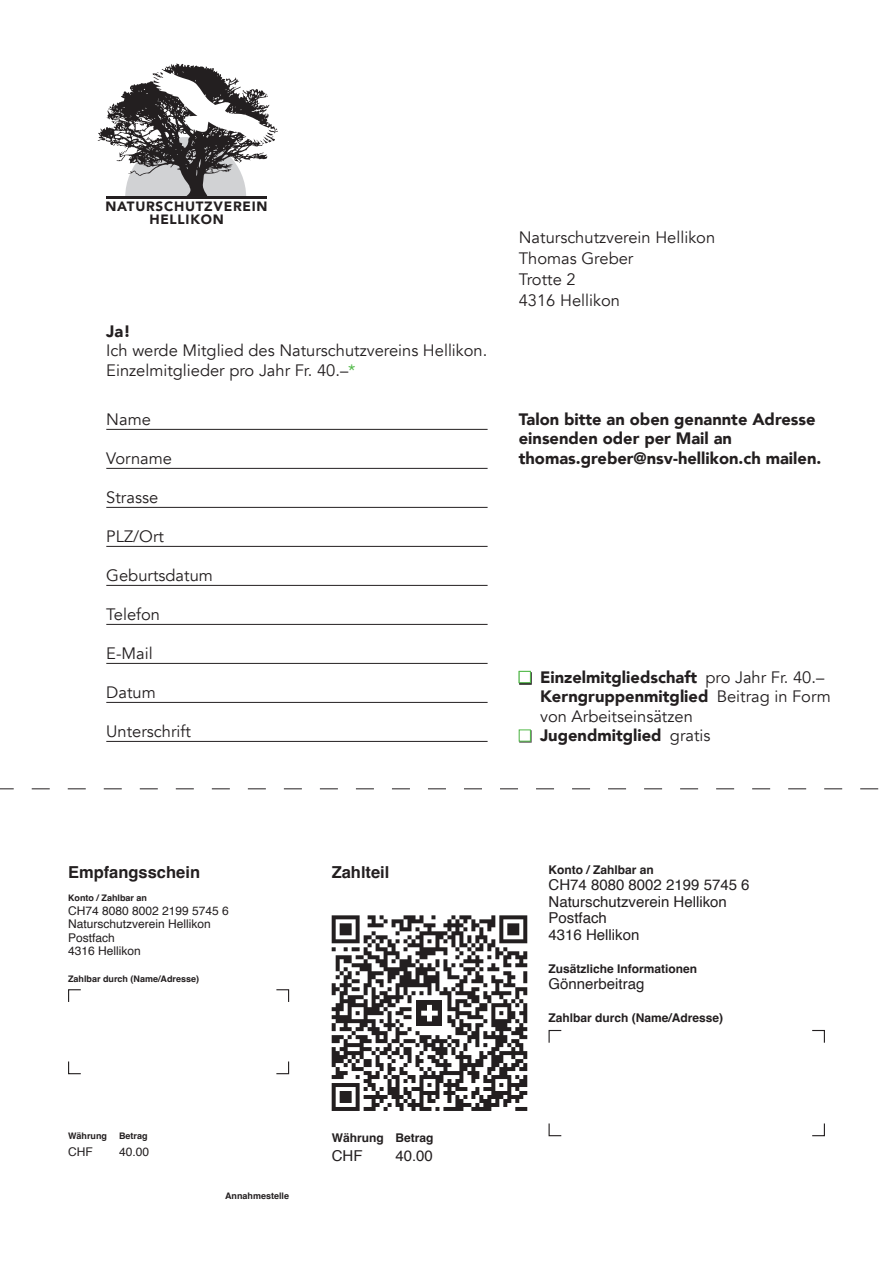
<style>
.page{position:relative;width:893px;height:1263px;background:#fff}
.page>*{position:absolute;margin:0;border:0;box-sizing:border-box;transform-origin:0 0}
.t1{font:16.5px/21px "Avenir";color:#231f20}
.t2{font:900 16.5px/19.5px "Avenir";color:#231f20}
.t3{font:700 16.5px "Helvetica";color:#231f20}
.t4{font:15px/16.5px "Helvetica";color:#231f20}
.t5{font:900 13.5px/13px "Avenir";letter-spacing:.055em;color:#231f20;text-align:center}
.t6{font:700 12px "Helvetica";color:#231f20}
.t7{font:12px/13.5px "Helvetica";color:#231f20}
.t8{font:700 9px "Helvetica";color:#231f20}
.s1{color:#51b948}
.s2{font-weight:400}
</style>
<div class="page">
<svg style="left:0;top:788px;width:879px;height:349px"></svg>
<hr style="left:106px;top:429px;width:382px;height:1px;background:#231f20">
<hr style="left:106px;top:468px;width:382px;height:1px;background:#231f20">
<hr style="left:106px;top:507px;width:382px;height:1px;background:#231f20">
<hr style="left:106px;top:546px;width:382px;height:1px;background:#231f20">
<hr style="left:106px;top:585px;width:382px;height:1px;background:#231f20">
<hr style="left:106px;top:624px;width:382px;height:1px;background:#231f20">
<hr style="left:106px;top:663px;width:382px;height:1px;background:#231f20">
<hr style="left:106px;top:702px;width:382px;height:1px;background:#231f20">
<hr style="left:106px;top:741px;width:382px;height:1px;background:#231f20">
<div style="left:519px;top:672px;width:13px;height:12px;background:#231f20;opacity:.75"></div>
<div style="left:519px;top:671px;width:12px;height:12px;background:#fff;border:1px solid #51b948"></div>
<div style="left:519px;top:730px;width:13px;height:13px;background:#5da156"></div>
<div style="left:519px;top:729px;width:12px;height:12px;background:#fff;border:1px solid #51b948"></div>
<hr style="left:106px;top:196px;width:161px;height:3px;background:#231f20">
<svg style="left:98px;top:63px;width:180px;height:133px"></svg>
<p class="t5" style="left:106px;top:199px;width:164px">NATURSCHUTZVEREIN<br>HELLIKON</p>
<p class="t2" style="left:106px;top:321px;width:26px">Ja!</p>
<p class="t1" style="left:106px;top:341px;width:383px;line-height:19.5px">Ich werde Mitglied des Naturschutzvereins Hellikon.<br>Einzelmitglieder pro Jahr Fr. 40.–<span class="s1">*</span></p>
<p class="t1" style="left:106px;top:409px;width:46px">Name</p>
<p class="t1" style="left:106px;top:448px;width:67px">Vorname</p>
<p class="t1" style="left:106px;top:487px;width:53px">Strasse</p>
<p class="t1" style="left:106px;top:526px;width:59px">PLZ/Ort</p>
<p class="t1" style="left:106px;top:565px;width:108px">Geburtsdatum</p>
<p class="t1" style="left:106px;top:604px;width:55px">Telefon</p>
<p class="t1" style="left:106px;top:643px;width:48px">E-Mail</p>
<p class="t1" style="left:106px;top:682px;width:51px">Datum</p>
<p class="t1" style="left:106px;top:721px;width:86px">Unterschrift</p>
<p class="t1" style="left:519px;top:227px;width:198px">Naturschutzverein Hellikon<br>Thomas Greber<br>Trotte 2<br>4316 Hellikon</p>
<p class="t2" style="left:519px;top:409px;width:304px">Talon bitte an oben genannte Adresse einsenden oder per Mail an thomas.greber@nsv-hellikon.ch mailen.</p>
<p class="t2" style="left:540px;top:667px;width:292px">Einzelmitgliedschaft <span class="s2">pro Jahr Fr. 40.–<br></span>Kerngruppenmitglied <span class="s2">Beitrag in Form von Arbeitseinsätzen<br></span>Jugendmitglied <span class="s2">gratis</span></p>
<p class="t3" style="left:68px;top:862px;width:134px">Empfangsschein</p>
<p class="t8" style="left:68px;top:893px;width:81px">Konto / Zahlbar an</p>
<p class="t7" style="left:68px;top:904px;width:162px">CH74 8080 8002 2199 5745 6<br>Naturschutzverein Hellikon<br>Postfach<br>4316 Hellikon</p>
<p class="t8" style="left:68px;top:974px;width:133px">Zahlbar durch (Name/Adresse)</p>
<p class="t3" style="left:332px;top:862px;width:59px">Zahlteil</p>
<p class="t6" style="left:549px;top:862px;width:107px">Konto / Zahlbar an</p>
<p class="t4" style="left:549px;top:877px;width:202px">CH74 8080 8002 2199 5745 6<br>Naturschutzverein Hellikon<br>Postfach<br>4316 Hellikon</p>
<p class="t6" style="left:549px;top:961px;width:150px">Zusätzliche Informationen</p>
<p class="t4" style="left:549px;top:976px;width:97px">Gönnerbeitrag</p>
<p class="t6" style="left:549px;top:1011px;width:176px">Zahlbar durch (Name/Adresse)</p>
<p class="t8" style="left:68px;top:1131px;width:40px">Währung</p>
<p class="t7" style="left:68px;top:1145px;width:26px">CHF</p>
<p class="t8" style="left:119px;top:1131px;width:30px">Betrag</p>
<p class="t7" style="left:119px;top:1145px;width:32px">40.00</p>
<p class="t6" style="left:332px;top:1130px;width:53px">Währung</p>
<p class="t4" style="left:332px;top:1148px;width:32px">CHF</p>
<p class="t6" style="left:395px;top:1130px;width:40px">Betrag</p>
<p class="t4" style="left:395px;top:1148px;width:39px">40.00</p>
<p class="t8" style="left:225px;top:1190px;width:66px">Annahmestelle</p>
</div>
